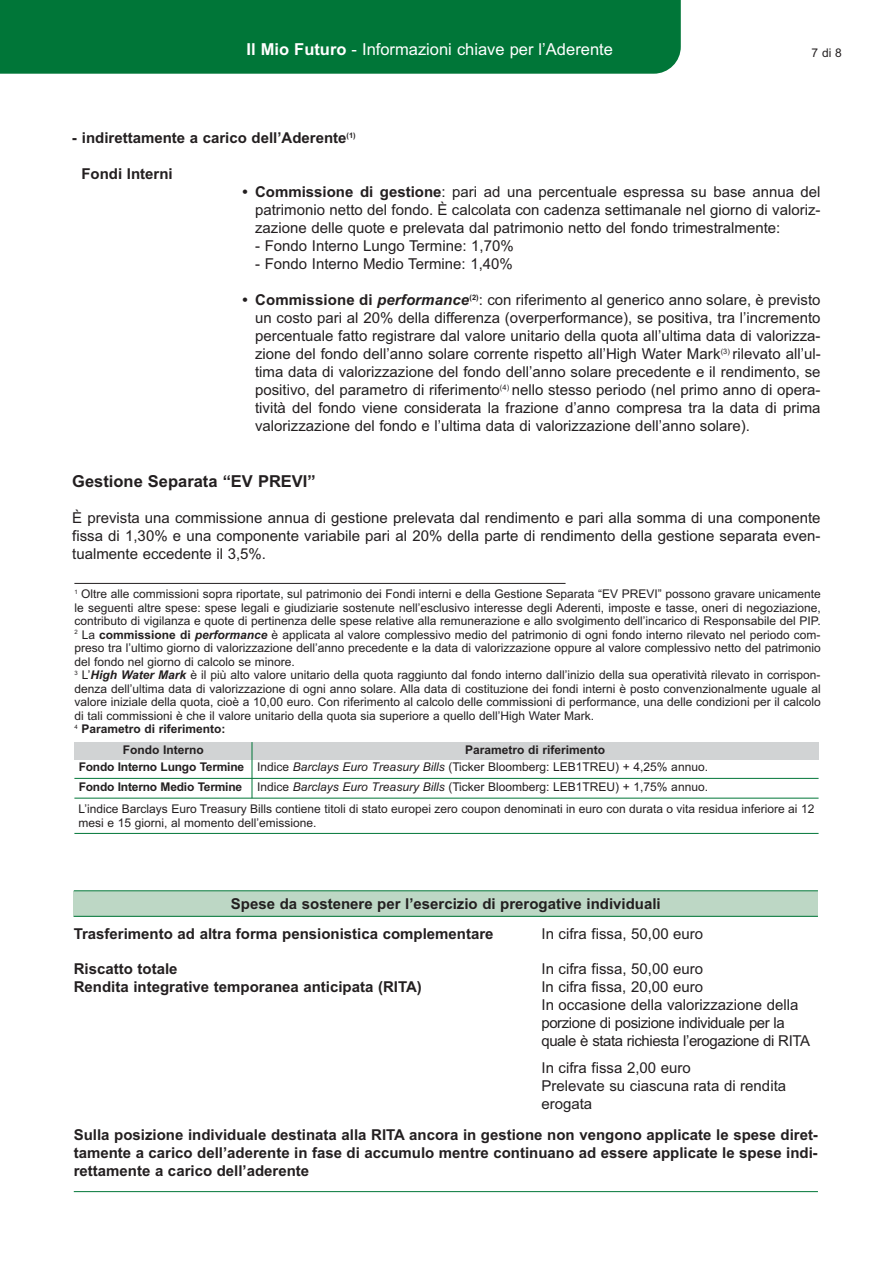
<style>
.page{position:relative;width:893px;height:1263px;background:#fff}
.page>*{position:absolute;margin:0;border:0;box-sizing:border-box;transform-origin:0 0}
.t1{font:16.5px "Arial";color:#fff}
.t2{font:700 16.5px "Arial";color:#231f20}
.t3{font:15px/18px "Arial";color:#231f20;text-align:justify}
.t4{font:700 15px/18px "Arial";color:#231f20}
.t5{font:15px/18px "Arial";letter-spacing:-.03em;color:#231f20}
.t6{font:12px/13.5px "Arial";color:#231f20}
.t7{font:700 12px "Arial";color:#231f20}
.s1{font-weight:700}
.s2{font-weight:700;font-style:italic}
.s3{font-style:italic}
</style>
<div class="page">
<div style="left:0;top:0;width:681px;height:74px;background:#007638"></div>
<div style="left:74px;top:891px;width:744px;height:25px;background:#bdd7c5"></div>
<hr style="left:74px;top:890px;width:744px;height:1px;background:#007638">
<hr style="left:74px;top:916px;width:744px;height:1px;background:#007638">
<hr style="left:74px;top:1191px;width:744px;height:1px;background:#007638">
<hr style="left:74px;top:583px;width:492px;height:1px;background:#231f20">
<div style="left:74px;top:742px;width:178px;height:17px;background:#d1d3d4"></div>
<div style="left:252px;top:742px;width:567px;height:17px;background:#d1d3d4"></div>
<hr style="left:252px;top:742px;width:1px;height:56px;background:#007638">
<hr style="left:74px;top:778px;width:745px;height:1px;background:#007638">
<hr style="left:74px;top:798px;width:745px;height:1px;background:#007638">
<hr style="left:74px;top:833px;width:745px;height:1px;background:#007638">
<h1 class="t1" style="left:247px;top:43px;width:368px"><span class="s1">Il Mio Futuro</span> - Informazioni chiave per l’Aderente</h1>
<p class="t6" style="left:811px;top:47px;width:32px">7 di 8</p>
<p class="t4" style="left:72px;top:131px;width:285px">- indirettamente a carico dell’Aderente<sup>(1)</sup></p>
<p class="t4" style="left:81px;top:167px;width:93px">Fondi Interni</p>
<p class="t3" style="left:255px;top:185px;width:567px;text-indent:-13px"><span class="s1">• Commissione di gestione</span>: pari ad una percentuale espressa su base annua del patrimonio netto del fondo. È calcolata con cadenza settimanale nel giorno di valoriz&shy;zazione delle quote e prelevata dal patrimonio netto del fondo trimestralmente:</p>
<p class="t3" style="left:255px;top:239px;width:260px">- Fondo Interno Lungo Termine: 1,70%</p>
<p class="t3" style="left:255px;top:257px;width:259px">- Fondo Interno Medio Termine: 1,40%</p>
<p class="t3" style="left:255px;top:293px;width:567px;text-indent:-13px"><span class="s1">• Commissione di</span> <span class="s2">performance</span><sup>(2)</sup>: con riferimento al generico anno solare, è previsto un costo pari al 20% della differenza (overperformance), se positiva, tra l’incremento percentuale fatto registrare dal valore unitario della quota all’ultima data di valorizza&shy;zione del fondo dell’anno solare corrente rispetto all’High Water Mark<sup>(3)</sup> rilevato all’ul&shy;tima data di valorizzazione del fondo dell’anno solare precedente e il rendimento, se positivo, del parametro di riferimento<sup>(4)</sup> nello stesso periodo (nel primo anno di opera&shy;tività del fondo viene considerata la frazione d’anno compresa tra la data di prima valorizzazione del fondo e l’ultima data di valorizzazione dell’anno solare).</p>
<h1 class="t2" style="left:72px;top:475px;width:245px">Gestione Separata “EV PREVI”</h1>
<p class="t3" style="left:72px;top:510px;width:750px">È prevista una commissione annua di gestione prelevata dal rendimento e pari alla somma di una componente fissa di 1,30% e una componente variabile pari al 20% della parte di rendimento della gestione separata even&shy;tualmente eccedente il 3,5%.</p>
<p class="t6" style="left:74px;top:588px;width:748px"><sup>1</sup> Oltre alle commissioni sopra riportate, sul patrimonio dei Fondi interni e della Gestione Separata “EV PREVI” possono gravare unicamente le seguenti altre spese: spese legali e giudiziarie sostenute nell’esclusivo interesse degli Aderenti, imposte e tasse, oneri di negoziazione, contributo di vigilanza e quote di pertinenza delle spese relative alla remunerazione e allo svolgimento dell’incarico di Responsabile del PIP.<br><sup>2</sup> La <span class="s1">commissione di</span> <span class="s2">performance</span> è applicata al valore complessivo medio del patrimonio di ogni fondo interno rilevato nel periodo com&shy;preso tra l’ultimo giorno di valorizzazione dell’anno precedente e la data di valorizzazione oppure al valore complessivo netto del patrimonio del fondo nel giorno di calcolo se minore.<br><sup>3</sup> L’<span class="s2">High Water Mark</span> è il più alto valore unitario della quota raggiunto dal fondo interno dall’inizio della sua operatività rilevato in corrispon&shy;denza dell’ultima data di valorizzazione di ogni anno solare. Alla data di costituzione dei fondi interni è posto convenzionalmente uguale al valore iniziale della quota, cioè a 10,00 euro. Con riferimento al calcolo delle commissioni di performance, una delle condizioni per il calcolo di tali commissioni è che il valore unitario della quota sia superiore a quello dell’High Water Mark.<br><sup>4</sup> <span class="s1">Parametro di riferimento:</span></p>
<p class="t6" style="left:79px;top:742px;width:631px;line-height:17.7px;text-indent:44px"><span class="s1">Fondo Interno<br>Fondo Interno Lungo Termine</span> Indice <span class="s3">Barclays Euro Treasury Bills</span> (Ticker Bloomberg: LEB1TREU) + 4,25% annuo.</p>
<p class="t6" style="left:79px;top:777px;width:737px;line-height:22px"><span class="s1">Fondo Interno Medio Termine</span> Indice <span class="s3">Barclays Euro Treasury Bills</span> (Ticker Bloomberg: LEB1TREU) + 1,75% annuo.<br>L’indice Barclays Euro Treasury Bills contiene titoli di stato europei zero coupon denominati in euro con durata o vita residua inferiore ai 12</p>
<p class="t6" style="left:79px;top:817px;width:240px">mesi e 15 giorni, al momento dell’emissione.</p>
<p class="t7" style="left:465px;top:745px;width:142px">Parametro di riferimento</p>
<p class="t4" style="left:74px;top:890px;width:588px;line-height:29.5px;text-indent:157px">Spese da sostenere per l’esercizio di prerogative individuali<br>Trasferimento ad altra forma pensionistica complementare</p>
<p class="t3" style="left:542px;top:926px;width:163px">In cifra fissa, 50,00 euro</p>
<p class="t4" style="left:74px;top:961px;width:105px">Riscatto totale</p>
<p class="t3" style="left:542px;top:961px;width:163px">In cifra fissa, 50,00 euro</p>
<p class="t4" style="left:74px;top:979px;width:350px">Rendita integrative temporanea anticipata (RITA)</p>
<p class="t5" style="left:541px;top:979px;width:270px">In cifra fissa, 20,00 euro<br>In occasione della valorizzazione della porzione di posizione individuale per la quale è stata richiesta l’erogazione di RITA</p>
<p class="t3" style="left:541px;top:1060px;width:246px;text-align:left">In cifra fissa 2,00 euro<br>Prelevate su ciascuna rata di rendita erogata</p>
<p class="t4" style="left:74px;top:1127px;width:746px;text-align:justify">Sulla posizione individuale destinata alla RITA ancora in gestione non vengono applicate le spese diret&shy;tamente a carico dell’aderente in fase di accumulo mentre continuano ad essere applicate le spese indi&shy;rettamente a carico dell’aderente</p>
</div>
